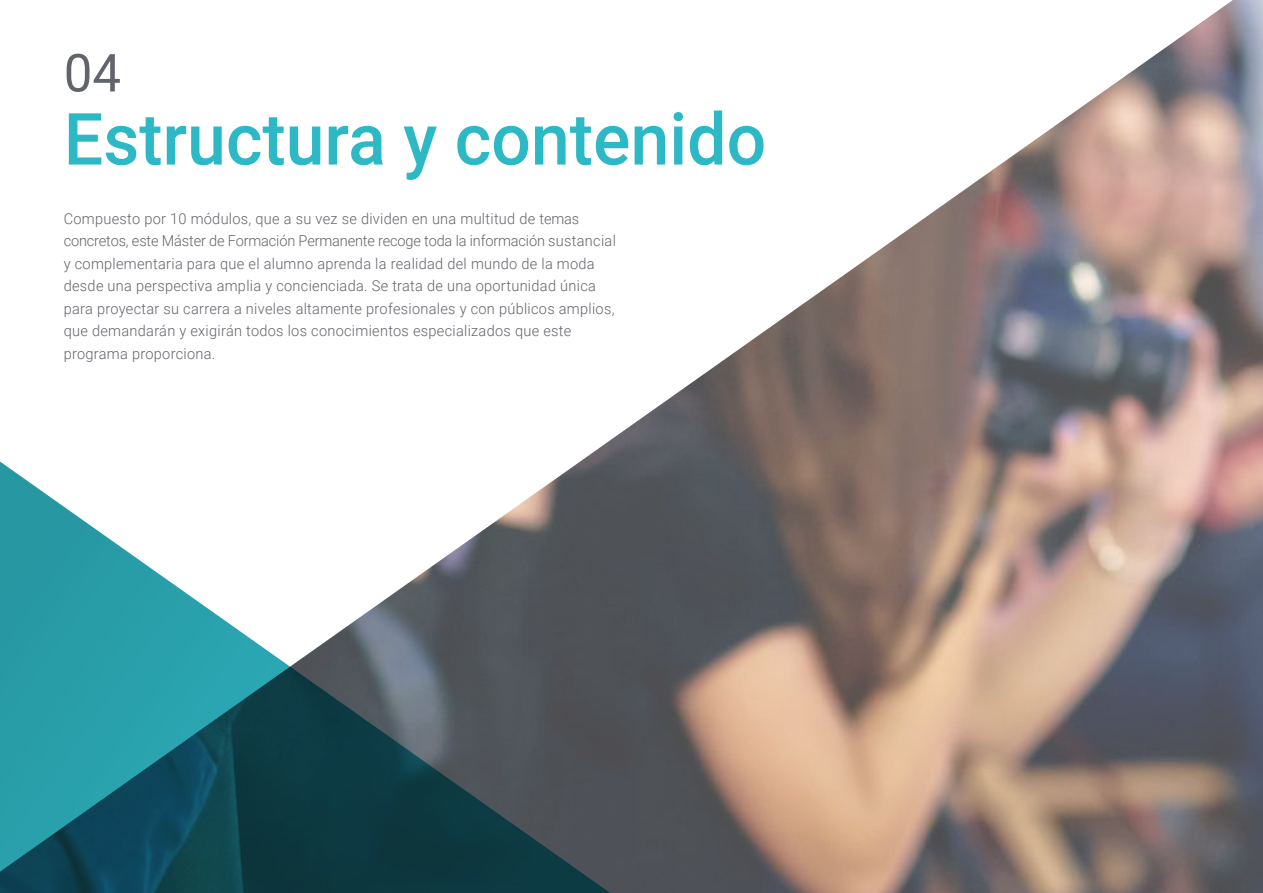
<style>
.page{position:relative;width:1263px;height:893px;background:#fff}
.page>*{position:absolute;margin:0;border:0;box-sizing:border-box;transform-origin:0 0}
.t1{font:500 72px "Roboto";color:#2db8c5}
.t2{font:52.5px "Roboto";color:#61646a}
.t3{font:300 15px/22.5px "Roboto";letter-spacing:.02em;color:#61646a}
</style>
<div class="page">
<img style="left:602px;top:0;width:661px;height:893px">
<svg style="left:0;top:446px;width:640px;height:447px"></svg>
<h2 class="t2" style="left:64px;top:36px;width:59px">04</h2>
<h1 class="t1" style="left:64px;top:89px;width:704px">Estructura y contenido</h1>
<p class="t3" style="left:64px;top:207px;width:554px">Compuesto por 10 módulos, que a su vez se dividen en una multitud de temas concretos, este Máster de Formación Permanente recoge toda la información sustancial y complementaria para que el alumno aprenda la realidad del mundo de la moda desde una perspectiva amplia y concienciada. Se trata de una oportunidad única para proyectar su carrera a niveles altamente profesionales y con públicos amplios, que demandarán y exigirán todos los conocimientos especializados que este programa proporciona.</p>
</div>
